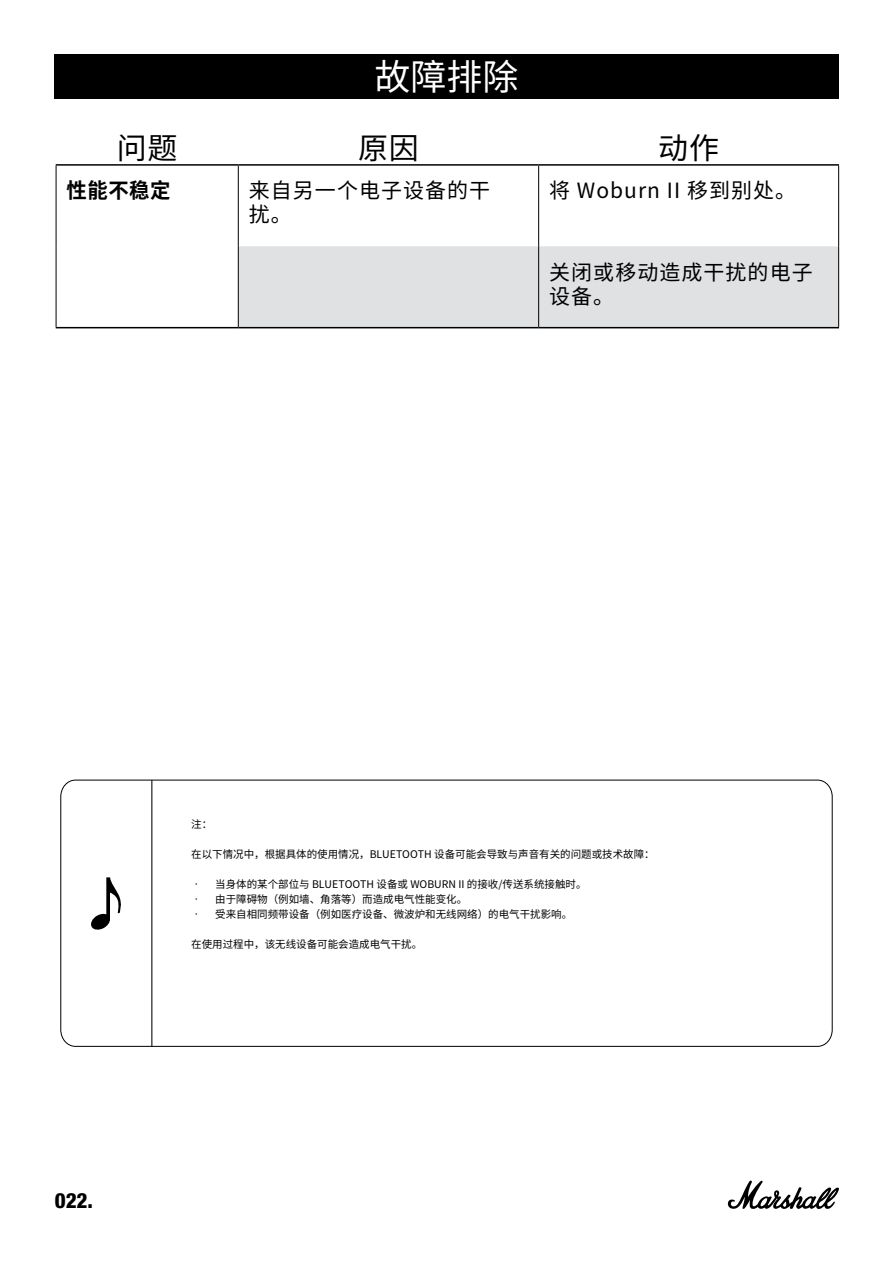
<style>
.page{position:relative;width:893px;height:1263px;background:#fff}
.page>*{position:absolute;margin:0;border:0;box-sizing:border-box;transform-origin:0 0}
.t1{font:36px "Noto Sans CJ Ksc";color:#fff}
.t2{font:30px "Noto Sans CJ Ksc";color:#000}
.t3{font:21px/24px "Noto Sans CJ Ksc";letter-spacing:.05em;color:#000}
.t4{font:700 21px "Noto Sans CJ Ksc";letter-spacing:.025em;color:#000}
.t5{font:800 condensed 21px "Helvetica Neue LT Std";color:#000}
.t6{font:10.5px "Noto Sans CJ Ksc";color:#000}
</style>
<div class="page">
<svg style="left:727px;top:1180px;width:112px;height:29px"></svg>
<div style="left:54px;top:54px;width:785px;height:44px;background:#000"></div>
<div style="left:239px;top:246px;width:599px;height:81px;background:#e0e1e2"></div>
<hr style="left:56px;top:327px;width:182px;height:1px;background:#000">
<hr style="left:56px;top:164px;width:182px;height:2px;background:#000">
<hr style="left:238px;top:164px;width:301px;height:2px;background:#000">
<hr style="left:539px;top:164px;width:300px;height:2px;background:#000">
<hr style="left:238px;top:327px;width:301px;height:1px;background:#000">
<hr style="left:539px;top:327px;width:300px;height:1px;background:#000">
<hr style="left:56px;top:166px;width:1px;height:80px;background:#000">
<hr style="left:56px;top:246px;width:1px;height:81px;background:#000">
<hr style="left:238px;top:166px;width:1px;height:80px;background:#000">
<hr style="left:538px;top:166px;width:1px;height:80px;background:#000">
<hr style="left:838px;top:166px;width:1px;height:80px;background:#000">
<hr style="left:238px;top:246px;width:1px;height:81px;background:#000">
<hr style="left:538px;top:246px;width:1px;height:81px;background:#000">
<hr style="left:838px;top:246px;width:1px;height:81px;background:#000">
<svg style="left:60px;top:779px;width:773px;height:268px"></svg>
<svg style="left:90px;top:877px;width:33px;height:54px"></svg>
<hr style="left:151px;top:780px;width:1px;height:267px;background:#000">
<h1 class="t1" style="left:374px;top:57px;width:146px">故障排除</h1>
<h2 class="t2" style="left:117px;top:131px;width:62px">问题</h2>
<h2 class="t2" style="left:358px;top:131px;width:62px">原因</h2>
<h2 class="t2" style="left:658px;top:131px;width:62px">动作</h2>
<h3 class="t4" style="left:67px;top:179px;width:105px">性能不稳定</h3>
<h3 class="t3" style="left:249px;top:179px;width:243px">来自另一个电子设备的干扰。</h3>
<h3 class="t3" style="left:549px;top:179px;width:249px">将 Woburn II 移到别处。</h3>
<h3 class="t3" style="left:549px;top:260px;width:265px">关闭或移动造成干扰的电子设备。</h3>
<h3 class="t5" style="left:55px;top:1187px;width:40px">022.</h3>
<p class="t6" style="left:191px;top:818px;width:23px">注：</p>
<p class="t6" style="left:191px;top:848px;width:465px">在以下情况中，根据具体的使用情况，BLUETOOTH 设备可能会导致与声音有关的问题或技术故障：</p>
<p class="t6" style="left:191px;top:878px;width:397px">• 当身体的某个部位与 BLUETOOTH 设备或 WOBURN II 的接收/传送系统接触时。</p>
<p class="t6" style="left:191px;top:893px;width:278px">• 由于障碍物（例如墙、角落等）而造成电气性能变化。</p>
<p class="t6" style="left:191px;top:908px;width:383px">• 受来自相同频带设备（例如医疗设备、微波炉和无线网络）的电气干扰影响。</p>
<p class="t6" style="left:191px;top:938px;width:233px">在使用过程中，该无线设备可能会造成电气干扰。</p>
</div>
